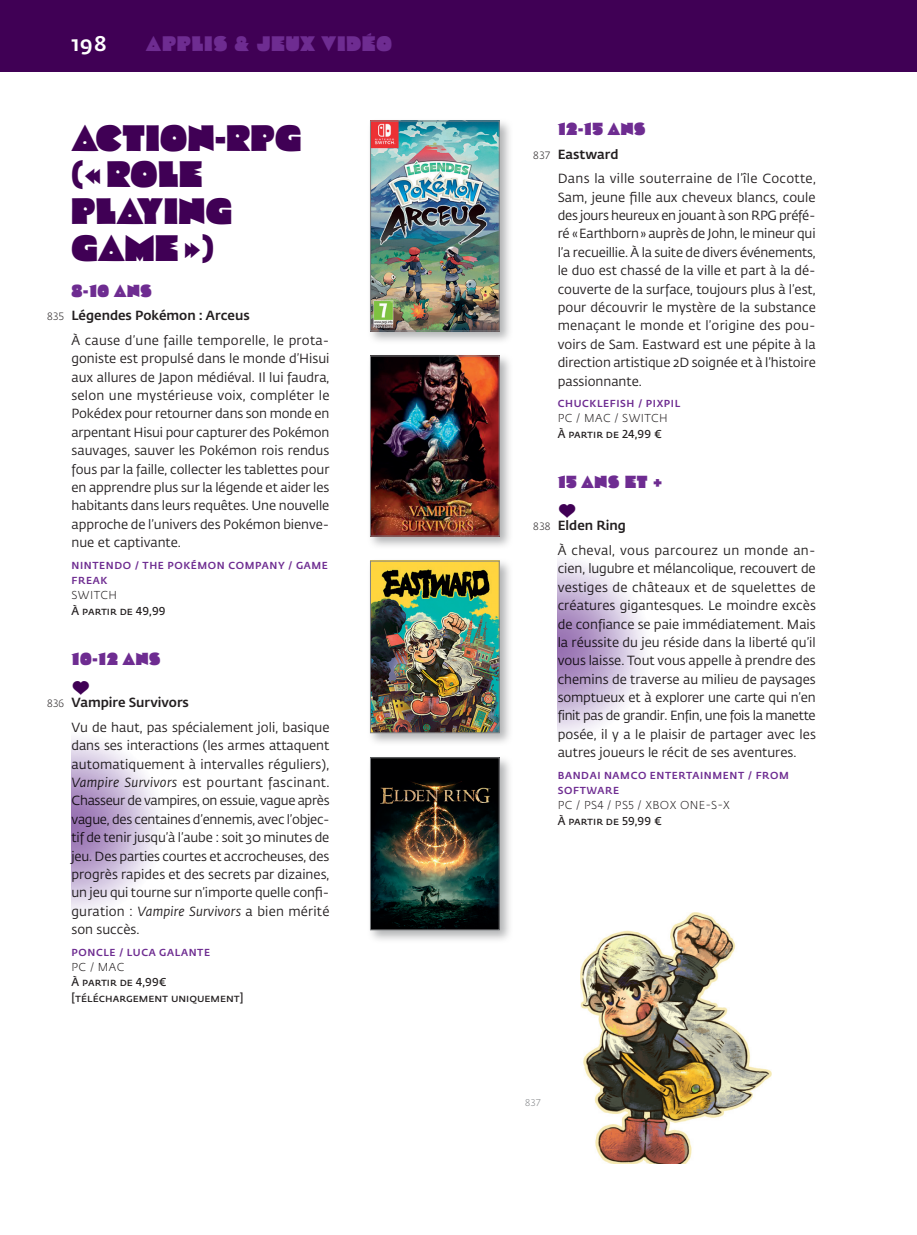
<style>
.page{position:relative;width:917px;height:1235px;background:#fff}
.page>*{position:absolute;margin:0;border:0;box-sizing:border-box;transform-origin:0 0}
.t1{font:36.75px/36.8px "Cooter Deuce";letter-spacing:.015em;color:#400055}
.t2{font:21px "Cooter Deuce";letter-spacing:.05em;color:#6e2c91}
.t3{font:500 21px "Fedra Sans Pro";color:#fff}
.t4{font:17.5px "Cooter Deuce";letter-spacing:.04em;color:#6e2c91}
.t5{font:14px "RLPE";color:#400055}
.t6{font:13.12px/18.4px "Fedra Sans Pro";color:#231f20;text-align:justify}
.t7{font:13.12px/24.5px "Fedra Sans Pro";letter-spacing:.025em;color:#231f20}
.t8{font:600 11.38px/15.2px "Fedra Sans Pro";color:#231f20}
.t9{font:300 11.38px "Fedra Sans Pro";letter-spacing:.035em;color:#231f20}
.t10{font:500 10.15px/15.4px "Fedra Sans Pro";letter-spacing:.06em;color:#6e2c91}
.t11{font:300 9.62px "Fedra Sans Pro";color:#808285}
.s1{font-weight:300;font-size:10.5px}
.s2{font-weight:500}
.s3{font-style:italic}
</style>
<div class="page">
<div style="left:0;top:0;width:915px;height:71px;background:#400055"></div>
<hr style="left:915px;top:0;width:2px;height:71px;background:#400055">
<div style="left:367px;top:118px;width:146px;height:226px;background:#808285;opacity:.6"></div>
<img style="left:372px;top:123px;width:125px;height:206px">
<div style="left:370px;top:121px;width:129px;height:210px;border:1px solid #808285"></div>
<div style="left:367px;top:352px;width:146px;height:198px;background:#808285;opacity:.6"></div>
<img style="left:372px;top:358px;width:125px;height:176px">
<div style="left:370px;top:356px;width:129px;height:180px;border:1px solid #808285"></div>
<div style="left:367px;top:557px;width:146px;height:189px;background:#808285;opacity:.6"></div>
<img style="left:372px;top:563px;width:125px;height:167px">
<div style="left:370px;top:561px;width:129px;height:171px;border:1px solid #808285"></div>
<div style="left:367px;top:754px;width:146px;height:189px;background:#808285;opacity:.6"></div>
<img style="left:372px;top:759px;width:125px;height:168px">
<div style="left:370px;top:757px;width:129px;height:172px;border:1px solid #808285"></div>
<img style="left:581px;top:912px;width:191px;height:251px">
<h2 class="t3" style="left:71px;top:27px;width:37px">198</h2>
<h2 class="t2" style="left:146px;top:32px;width:248px">APPLIS &amp; JEUX VIDÉO</h2>
<h1 class="t1" style="left:71px;top:119px;width:231px">ACTION-RPG («ROLE<br>PLAYING<br>GAME»)</h1>
<h3 class="t4" style="left:71px;top:281px;width:82px">8-10 ANS</h3>
<p class="t6" style="left:71px;top:303px;width:259px;line-height:24.5px;text-indent:-25px"><span class="s1">835</span> <span class="s2">Légendes Pokémon : Arceus<br></span>À cause d’une faille temporelle, le prota-</p>
<p class="t6" style="left:71px;top:349px;width:260px">goniste est propulsé dans le monde d’Hisui aux allures de Japon médiéval. Il lui faudra, selon une mystérieuse voix, compléter le Pokédex pour retourner dans son monde en arpentant Hisui pour capturer des Pokémon sauvages, sauver les Pokémon rois rendus fous par la faille, collecter les tablettes pour en apprendre plus sur la légende et aider les habitants dans leurs requêtes. Une nouvelle approche de l’univers des Pokémon bienve&shy;nue et captivante.</p>
<p class="t10" style="left:72px;top:556px;width:258px">NINTENDO / THE POKÉMON COMPANY / GAME<br>FREAK</p>
<p class="t9" style="left:72px;top:587px;width:47px">SWITCH</p>
<p class="t8" style="left:71px;top:602px;width:96px">À partir de 49,99</p>
<h3 class="t4" style="left:71px;top:649px;width:90px">10-12 ANS</h3>
<p class="t5" style="left:71px;top:680px;width:20px">a</p>
<p class="t6" style="left:71px;top:690px;width:260px;line-height:24.5px;text-indent:-25px"><span class="s1">836</span> <span class="s2">Vampire Survivors<br></span>Vu de haut, pas spécialement joli, basique</p>
<p class="t6" style="left:71px;top:736px;width:260px">dans ses interactions (les armes attaquent automatiquement à intervalles réguliers), <span class="s3">Vampire Survivors</span> est pourtant fascinant.<br>Chasseur de vampires, on essuie, vague après vague, des centaines d’ennemis, avec l’objec&shy;tif de tenir jusqu’à l’aube : soit 30 minutes de jeu. Des parties courtes et accrocheuses, des progrès rapides et des secrets par dizaines, un jeu qui tourne sur n’importe quelle confi&shy;guration : <span class="s3">Vampire Survivors</span> a bien mérité son succès.</p>
<p class="t10" style="left:72px;top:943px;width:140px">PONCLE / LUCA GALANTE</p>
<p class="t9" style="left:72px;top:959px;width:54px">PC / MAC</p>
<p class="t8" style="left:71px;top:974px;width:174px">À partir de 4,99€ [téléchargement uniquement]</p>
<h3 class="t4" style="left:558px;top:119px;width:89px">12-15 ANS</h3>
<p class="t7" style="left:558px;top:141px;width:260px;text-indent:-25px"><span class="s1">837</span> <span class="s2">Eastward<br></span>Dans la ville souterraine de l’île Cocotte,</p>
<p class="t6" style="left:558px;top:187px;width:260px">Sam, jeune fille aux cheveux blancs, coule des jours heureux en jouant à son RPG préfé&shy;ré «Earthborn» auprès de John, le mineur qui l’a recueillie. À la suite de divers événements, le duo est chassé de la ville et part à la dé&shy;couverte de la surface, toujours plus à l’est, pour découvrir le mystère de la substance menaçant le monde et l’origine des pou&shy;voirs de Sam. Eastward est une pépite à la direction artistique 2D soignée et à l’histoire passionnante.</p>
<p class="t10" style="left:558px;top:395px;width:124px">CHUCKLEFISH / PIXPIL</p>
<p class="t9" style="left:558px;top:411px;width:112px">PC / MAC / SWITCH</p>
<p class="t8" style="left:558px;top:425px;width:106px">À partir de 24,99 €</p>
<h3 class="t4" style="left:558px;top:472px;width:106px">15 ANS ET +</h3>
<p class="t5" style="left:558px;top:503px;width:20px">a</p>
<p class="t7" style="left:558px;top:513px;width:259px;text-indent:-25px"><span class="s1">838</span> <span class="s2">Elden Ring<br></span>À cheval, vous parcourez un monde an-</p>
<p class="t6" style="left:558px;top:559px;width:260px">cien, lugubre et mélancolique, recouvert de vestiges de châteaux et de squelettes de créatures gigantesques. Le moindre excès de confiance se paie immédiatement. Mais la réussite du jeu réside dans la liberté qu’il vous laisse. Tout vous appelle à prendre des chemins de traverse au milieu de paysages somptueux et à explorer une carte qui n’en finit pas de grandir. Enfin, une fois la manette posée, il y a le plaisir de partager avec les autres joueurs le récit de ses aventures.</p>
<p class="t10" style="left:558px;top:766px;width:233px">BANDAI NAMCO ENTERTAINMENT / FROM<br>SOFTWARE</p>
<p class="t9" style="left:558px;top:797px;width:173px">PC / PS4 / PS5 / XBOX ONE-S-X</p>
<p class="t8" style="left:558px;top:812px;width:106px">À partir de 59,99 €</p>
<p class="t11" style="left:525px;top:1096px;width:18px">837</p>
</div>
